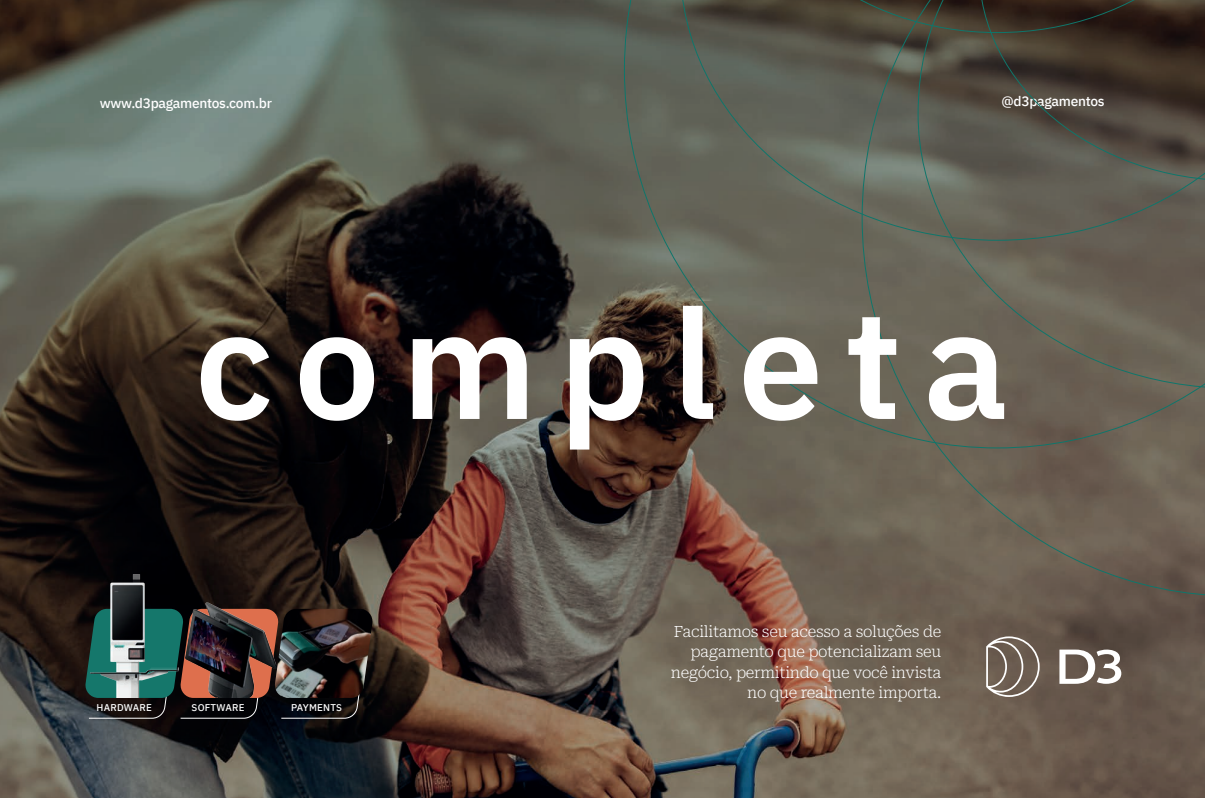
<style>
.page{position:relative;width:1205px;height:798px;background:#fff}
.page>*{position:absolute;margin:0;border:0;box-sizing:border-box;transform-origin:0 0}
.t1{font:200 15.5px/20.5px "Roboto Serif";letter-spacing:-.02em;color:#fff;text-align:right}
.t2{font:500 13.75px "IBM Plex Sans Arabic";letter-spacing:-.02em;color:#fff}
.t3{font:500 9.75px "IBM Plex Sans Arabic";letter-spacing:.02em;color:#fff}
</style>
<div class="page">
<img style="left:0;top:0;width:1205px;height:797px">
<svg style="left:861px;top:448px;width:344px;height:148px;background:#6c6154"></svg>
<svg style="left:624px;top:0;width:581px;height:448px;background:#645f53"></svg>
<svg style="left:680px;top:0;width:525px;height:241px;background:#5a584e"></svg>
<svg style="left:741px;top:0;width:464px;height:33px;background:#3b3228"></svg>
<svg style="left:85px;top:608px;width:282px;height:111px;background:#1b1a1a"></svg>
<img style="left:90px;top:574px;width:88px;height:123px">
<img style="left:186px;top:602px;width:91px;height:95px">
<img style="left:274px;top:608px;width:99px;height:89px">
<svg style="left:986px;top:636px;width:53px;height:60px;background:#85786e"></svg>
<svg style="left:1059px;top:649px;width:62px;height:34px"></svg>
<svg style="left:201px;top:337px;width:68px;height:83px"></svg>
<svg style="left:300px;top:337px;width:74px;height:83px"></svg>
<svg style="left:413px;top:337px;width:114px;height:82px"></svg>
<svg style="left:570px;top:337px;width:73px;height:112px"></svg>
<svg style="left:683px;top:305px;width:30px;height:114px"></svg>
<svg style="left:744px;top:337px;width:73px;height:83px"></svg>
<svg style="left:848px;top:317px;width:48px;height:102px"></svg>
<svg style="left:929px;top:337px;width:75px;height:83px"></svg>
<p class="t2" style="left:100px;top:95px;width:174px">www.d3pagamentos.com.br</p>
<p class="t2" style="left:1001px;top:93px;width:105px">@d3pagamentos</p>
<p class="t3" style="left:97px;top:702px;width:57px">HARDWARE</p>
<p class="t3" style="left:192px;top:702px;width:55px">SOFTWARE</p>
<p class="t3" style="left:291px;top:702px;width:52px">PAYMENTS</p>
<p class="t1" style="left:671px;top:619px;width:272px">Facilitamos seu acesso a soluções de pagamento que potencializam seu negócio, permitindo que você invista no que realmente importa.</p>
</div>
